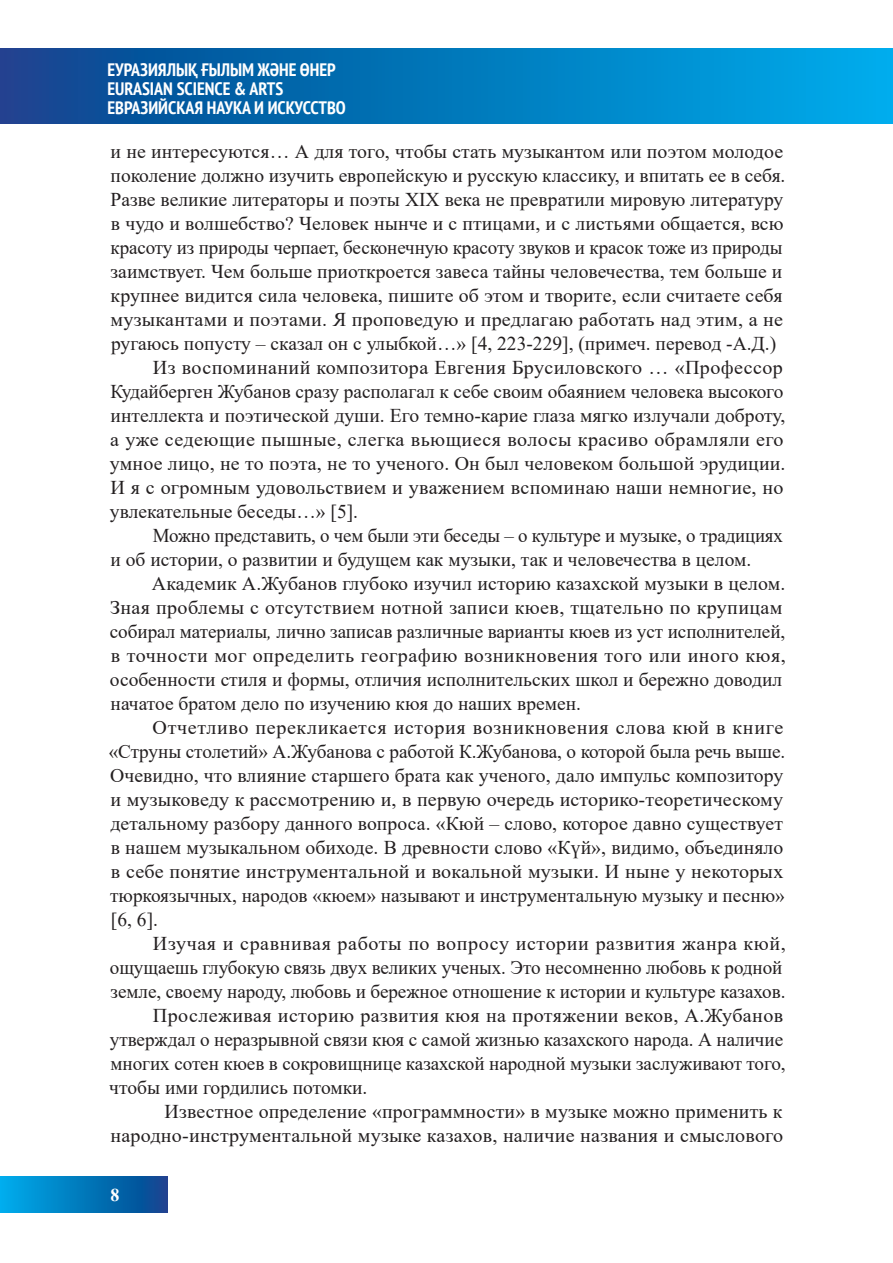
<style>
.page{position:relative;width:893px;height:1263px;background:#fff}
.page>*{position:absolute;margin:0;border:0;box-sizing:border-box;transform-origin:0 0}
.текст{font:19.5px/24px "Times New Roman";color:#231f20}
.t1{font:700 condensed 18px/18.9px "PT Sans";color:#fff}
.t2{font:700 18px "Times New Roman";color:#fff}
.s1{font-style:italic}
</style>
<div class="page">
<svg style="left:1px;top:1176px;width:167px;height:37px;background:#0377bb"></svg>
<svg style="left:0;top:49px;width:893px;height:74px;background:#0377bb"></svg>
<p class="t1" style="left:108px;top:60px;width:240px">ЕУРАЗИЯЛЫҚ ҒЫЛЫМ ЖӘНЕ ӨНЕР<br>EURASIAN SCIENCE &amp; ARTS<br>ЕВРАЗИЙСКАЯ НАУКА И ИСКУССТВО</p>
<p class="текст" style="left:110px;top:139px;width:676px">и не интересуются… А для того, чтобы стать музыкантом или поэтом молодое поколение должно изучить европейскую и русскую классику, и впитать ее в себя.<br>Разве великие литераторы и поэты ХIХ века не превратили мировую литературу в чудо и волшебство? Человек нынче и с птицами, и с листьями общается, всю красоту из природы черпает, бесконечную красоту звуков и красок тоже из природы заимствует. Чем больше приоткроется завеса тайны человечества, тем больше и крупнее видится сила человека, пишите об этом и творите, если считаете себя музыкантами и поэтами. Я проповедую и предлагаю работать над этим, а не ругаюсь попусту – сказал он с улыбкой…» [4, 223-229], (примеч. перевод -А.Д.)</p>
<p class="текст" style="left:110px;top:355px;width:677px;text-indent:43px">Из воспоминаний композитора Евгения Брусиловского … «Профессор Кудайберген Жубанов сразу располагал к себе своим обаянием человека высокого интеллекта и поэтической души. Его темно-карие глаза мягко излучали доброту, а уже седеющие пышные, слегка вьющиеся волосы красиво обрамляли его умное лицо, не то поэта, не то ученого. Он был человеком большой эрудиции.<br>И я с огромным удовольствием и уважением вспоминаю наши немногие, но увлекательные беседы…» [5].</p>
<p class="текст" style="left:111px;top:523px;width:674px;text-indent:42px">Можно представить, о чем были эти беседы – о культуре и музыке, о традициях и об истории, о развитии и будущем как музыки, так и человечества в целом.</p>
<p class="текст" style="left:110px;top:571px;width:677px;text-indent:42px">Академик А.Жубанов глубоко изучил историю казахской музыки в целом.<br>Зная проблемы с отсутствием нотной записи кюев, тщательно по крупицам собирал материалы<span class="s1">,</span> лично записав различные варианты кюев из уст исполнителей, в точности мог определить географию возникновения того или иного кюя, особенности стиля и формы, отличия исполнительских школ и бережно доводил начатое братом дело по изучению кюя до наших времен.</p>
<p class="текст" style="left:109px;top:715px;width:678px;text-indent:44px">Отчетливо перекликается история возникновения слова кюй в книге «Струны столетий» А.Жубанова с работой К.Жубанова, о которой была речь выше.<br>Очевидно, что влияние старшего брата как ученого, дало импульс композитору и музыковеду к рассмотрению и, в первую очередь историко-теоретическому детальному разбору данного вопроса. «Кюй – слово, которое давно существует в нашем музыкальном обиходе. В древности слово «Күй», видимо, объединяло в себе понятие инструментальной и вокальной музыки. И ныне у некоторых тюркоязычных, народов «кюем» называют и инструментальную музыку и песню» [6, 6].</p>
<p class="текст" style="left:110px;top:931px;width:677px;text-indent:43px">Изучая и сравнивая работы по вопросу истории развития жанра кюй, ощущаешь глубокую связь двух великих ученых. Это несомненно любовь к родной земле, своему народу, любовь и бережное отношение к истории и культуре казахов.</p>
<p class="текст" style="left:109px;top:1003px;width:678px;text-indent:44px">Прослеживая историю развития кюя на протяжении веков, А.Жубанов утверждал о неразрывной связи кюя с самой жизнью казахского народа. А наличие многих сотен кюев в сокровищнице казахской народной музыки заслуживают того, чтобы ими гордились потомки.</p>
<p class="текст" style="left:111px;top:1099px;width:674px;text-align:right">Известное определение «программности» в музыке можно применить к народно-инструментальной музыке казахов, наличие названия и смыслового</p>
<p class="t2" style="left:111px;top:1182px;width:10px">8</p>
</div>
